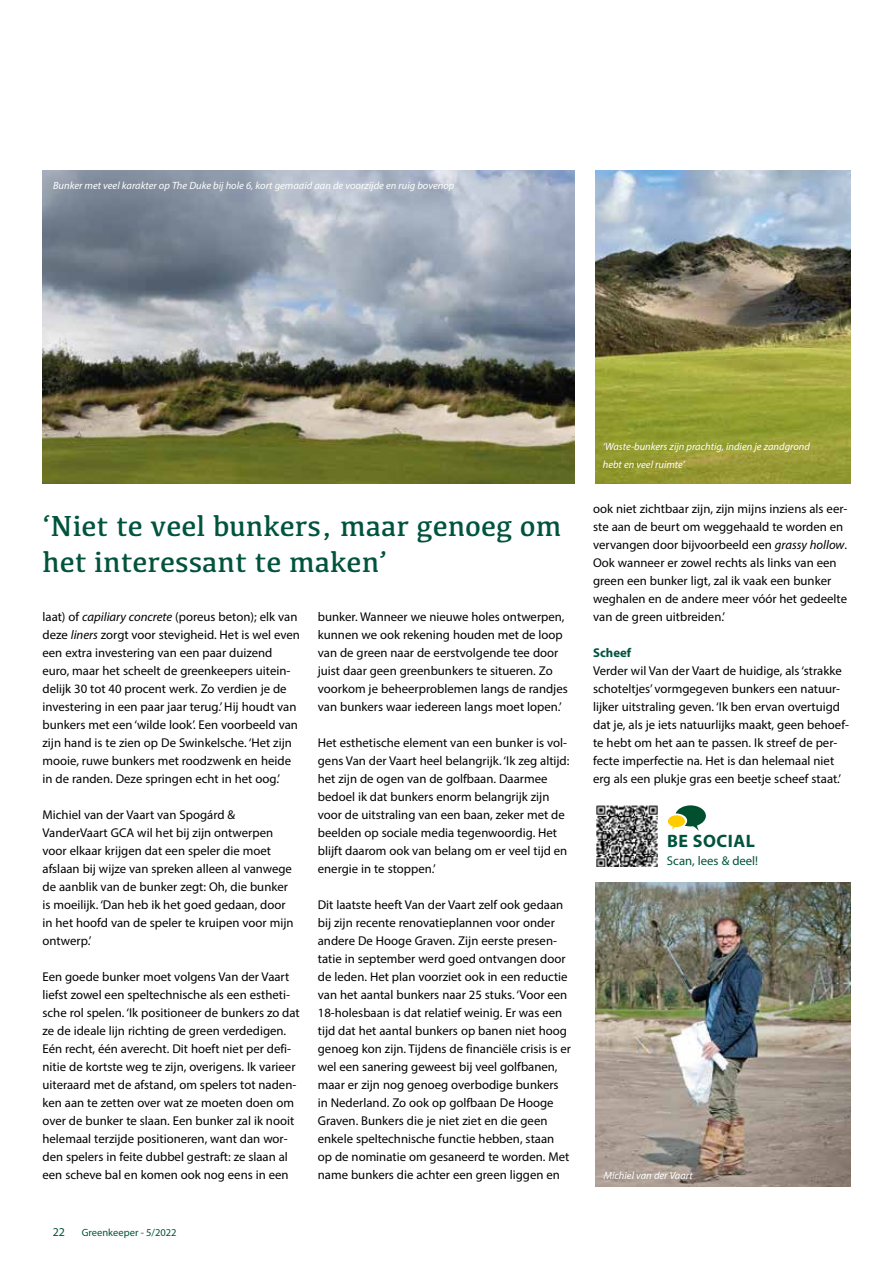
<style>
.page{position:relative;width:893px;height:1263px;background:#fff}
.page>*{position:absolute;margin:0;border:0;box-sizing:border-box;transform-origin:0 0}
.t1{font:30px/36px "Kefa";color:#00533d}
.t2{font:700 18px "Myriad Pro";letter-spacing:.03em;color:#00533d}
.t3{font:12.75px/18px "Myriad Pro";color:#000}
.t4{font:12.75px "Myriad Pro";color:#00533d}
.t5{font:700 12.75px "Myriad Pro";color:#00533d}
.t6{font:12px "Myriad Pro";color:#00533d}
.t7{font:italic 10.5px/18px "Myriad Pro";color:#fff}
.t8{font:10.5px "Myriad Pro";color:#00533d}
.s1{font-style:italic}
</style>
<div class="page">
<img style="left:43px;top:170px;width:531px;height:313px">
<img style="left:595px;top:170px;width:255px;height:313px">
<img style="left:595px;top:882px;width:255px;height:304px">
<img style="left:596px;top:805px;width:62px;height:61px">
<svg style="left:668px;top:805px;width:38px;height:26px"></svg>
<p class="t7" style="left:53px;top:176px;width:403px">Bunker met veel karakter op The Duke bij hole 6, kort gemaaid aan de voorzijde en ruig bovenop</p>
<h1 class="t1" style="left:43px;top:507px;width:520px">‘Niet te veel bunkers, maar genoeg om het interessant te maken’</h1>
<p class="t3" style="left:43px;top:608px;width:259px">laat) of <span class="s1">capiliary concrete</span> (poreus beton); elk van deze <span class="s1">liners</span> zorgt voor stevigheid. Het is wel even een extra investering van een paar duizend euro, maar het scheelt de greenkeepers uitein&shy;delijk 30 tot 40 procent werk. Zo verdien je de investering in een paar jaar terug.’ Hij houdt van bunkers met een ‘wilde look’. Een voorbeeld van zijn hand is te zien op De Swinkelsche. ‘Het zijn mooie, ruwe bunkers met roodzwenk en heide in de randen. Deze springen echt in het oog.’</p>
<p class="t3" style="left:43px;top:806px;width:253px">Michiel van der Vaart van Spogárd &amp; VanderVaart GCA wil het bij zijn ontwerpen voor elkaar krijgen dat een speler die moet afslaan bij wijze van spreken alleen al vanwege de aanblik van de bunker zegt: Oh, die bunker is moeilijk. ‘Dan heb ik het goed gedaan, door in het hoofd van de speler te kruipen voor mijn ontwerp.’</p>
<p class="t3" style="left:43px;top:968px;width:259px">Een goede bunker moet volgens Van der Vaart liefst zowel een speltechnische als een estheti&shy;sche rol spelen. ‘Ik positioneer de bunkers zo dat ze de ideale lijn richting de green verdedigen.<br>Eén recht, één averecht. Dit hoeft niet per defi&shy;nitie de kortste weg te zijn, overigens. Ik varieer uiteraard met de afstand, om spelers tot naden&shy;ken aan te zetten over wat ze moeten doen om over de bunker te slaan. Een bunker zal ik nooit helemaal terzijde positioneren, want dan wor&shy;den spelers in feite dubbel gestraft: ze slaan al een scheve bal en komen ook nog eens in een</p>
<p class="t3" style="left:318px;top:608px;width:251px">bunker. Wanneer we nieuwe holes ontwerpen, kunnen we ook rekening houden met de loop van de green naar de eerstvolgende tee door juist daar geen greenbunkers te situeren. Zo voorkom je beheerproblemen langs de randjes van bunkers waar iedereen langs moet lopen.’</p>
<p class="t3" style="left:318px;top:734px;width:253px">Het esthetische element van een bunker is vol&shy;gens Van der Vaart heel belangrijk. ‘Ik zeg altijd: het zijn de ogen van de golfbaan. Daarmee bedoel ik dat bunkers enorm belangrijk zijn voor de uitstraling van een baan, zeker met de beelden op sociale media tegenwoordig. Het blijft daarom ook van belang om er veel tijd en energie in te stoppen.’</p>
<p class="t3" style="left:318px;top:896px;width:255px">Dit laatste heeft Van der Vaart zelf ook gedaan bij zijn recente renovatieplannen voor onder andere De Hooge Graven. Zijn eerste presen&shy;tatie in september werd goed ontvangen door de leden. Het plan voorziet ook in een reductie van het aantal bunkers naar 25 stuks. ‘Voor een 18-holesbaan is dat relatief weinig. Er was een tijd dat het aantal bunkers op banen niet hoog genoeg kon zijn. Tijdens de financiële crisis is er wel een sanering geweest bij veel golfbanen, maar er zijn nog genoeg overbodige bunkers in Nederland. Zo ook op golfbaan De Hooge Graven. Bunkers die je niet ziet en die geen enkele speltechnische functie hebben, staan op de nominatie om gesaneerd te worden. Met name bunkers die achter een green liggen en</p>
<p class="t6" style="left:53px;top:1224px;width:14px">22</p>
<p class="t8" style="left:82px;top:1226px;width:96px">Greenkeeper - 5/2022</p>
<p class="t7" style="left:603px;top:437px;width:209px">‘Waste-bunkers zijn prachtig, indien je zandgrond hebt en veel ruimte’</p>
<p class="t3" style="left:593px;top:500px;width:256px">ook niet zichtbaar zijn, zijn mijns inziens als eer&shy;ste aan de beurt om weggehaald te worden en vervangen door bijvoorbeeld een <span class="s1">grassy hollow</span>.<br>Ook wanneer er zowel rechts als links van een green een bunker ligt, zal ik vaak een bunker weghalen en de andere meer vóór het gedeelte van de green uitbreiden.’</p>
<p class="t5" style="left:593px;top:645px;width:40px">Scheef</p>
<p class="t3" style="left:593px;top:662px;width:257px">Verder wil Van der Vaart de huidige, als ‘strakke schoteltjes’ vormgegeven bunkers een natuur&shy;lijker uitstraling geven. ‘Ik ben ervan overtuigd dat je, als je iets natuurlijks maakt, geen behoef&shy;te hebt om het aan te passen. Ik streef de per&shy;fecte imperfectie na. Het is dan helemaal niet erg als een plukje gras een beetje scheef staat.’</p>
<h2 class="t2" style="left:667px;top:829px;width:89px">BE SOCIAL</h2>
<p class="t4" style="left:667px;top:853px;width:93px">Scan, lees &amp; deel!</p>
<p class="t7" style="left:604px;top:1166px;width:90px">Michiel van der Vaart</p>
</div>
